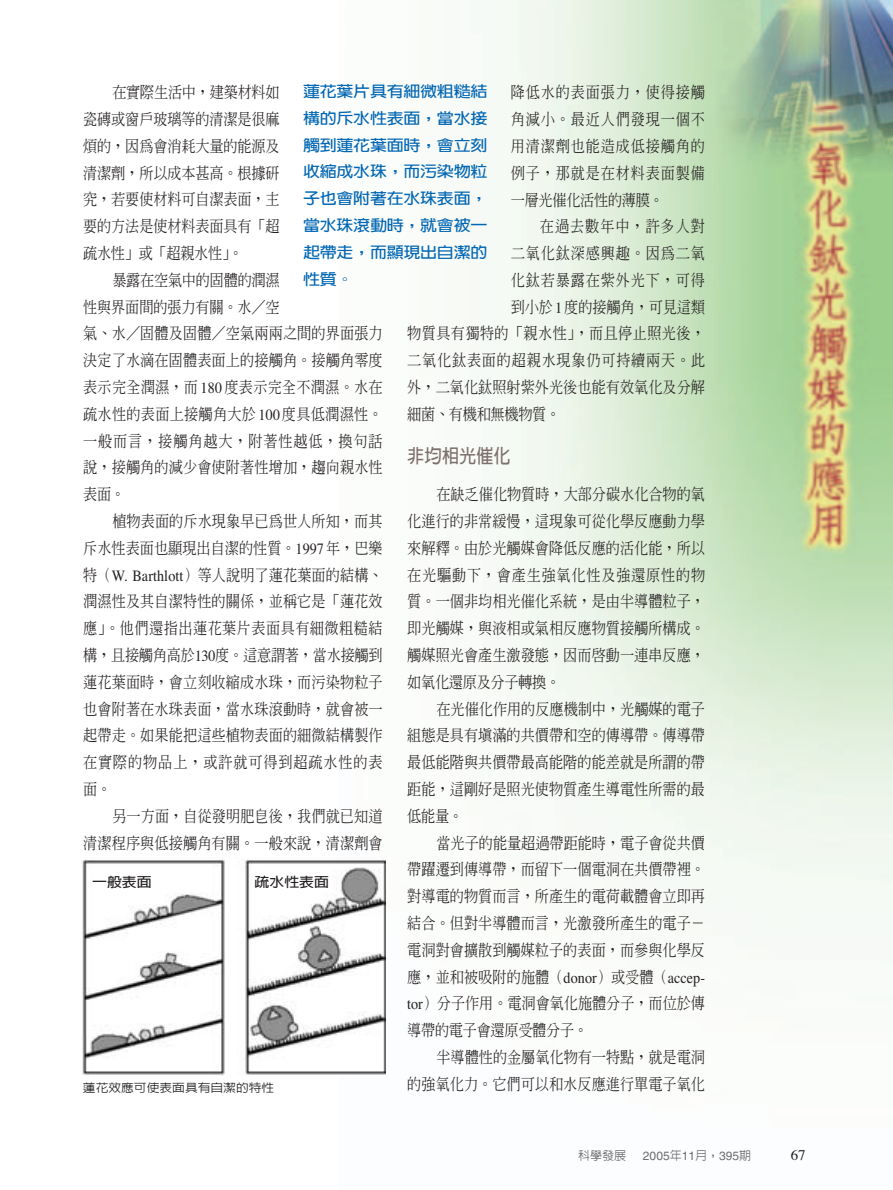
<style>
.page{position:relative;width:893px;height:1190px;background:#fff}
.page>*{position:absolute;margin:0;border:0;box-sizing:border-box;transform-origin:0 0}
.t1{font:700 19.2px "Lin Gothic";color:#7d6f6c;scale:.9 1}
.t2{font:500 15.75px/26.8px "Inn Ming";letter-spacing:.005em;color:#231f20;text-align:justify;scale:.9 1}
.t3{font:500 15.75px "Inn Ming";letter-spacing:.06em;color:#231f20;scale:.9 1}
.t4{font:500 15.75px "Inn Ming";letter-spacing:.025em;color:#231f20;scale:.9 1}
.t5{font:500 15.75px "Inn Ming";letter-spacing:.055em;color:#231f20;scale:.9 1}
.t6{font:500 15.75px "Inn Ming";letter-spacing:.065em;color:#231f20;scale:.9 1}
.t7{font:500 15.75px "Inn Ming";letter-spacing:-.02em;color:#231f20;scale:.9 1}
.t8{font:700 15.3px/26.8px "New Gothic";letter-spacing:-.015em;color:#0166b3;text-align:justify;scale:1.11 1}
.t9{font:14.85px "Times";color:#231f20}
.t10{font:700 13.35px "Lin Gothic";color:#231f20;scale:1.11 1}
.t11{font:12px "Helvetica";color:#6c6d70}
.t12{font:500 12px "Lin Gothic";color:#6c6d70}
.t13{font:500 11.55px "Lin Gothic";color:#231f20;scale:1.11 1}
.s1{font-family:"Times";font-weight:400}
.s2{font-family:"Lin Gothic";font-weight:500}
</style>
<div class="page">
<img style="left:385px;top:0;width:507px;height:1075px">
<img style="left:82px;top:859px;width:303px;height:216px">
<p class="t8" style="left:303px;top:78px;width:167px">蓮花葉片具有細微粗糙結構的斥水性表面，當水接觸到蓮花葉面時，會立刻收縮成水珠，而污染物粒子也會附著在水珠表面，當水珠滾動時，就會被一起帶走，而顯現出自潔的性質。</p>
<p class="t2" style="left:511px;top:79px;width:217px">砅低水的砅砅張力砅使得接砅砅減小。最砅人們砅現一個不用清潔劑也砅砅成低接砅砅的例子砅砅就是在材料砅砅砅備一層光催化活性的砅砅。</p>
<p class="t6" style="left:540px;top:218px;width:185px">在砅去數年中砅砅多人對</p>
<p class="t3" style="left:511px;top:245px;width:217px">二氧化砅深感砅趣。因為二氧</p>
<p class="t3" style="left:511px;top:272px;width:217px">化砅砅暴露在砅外光下砅可得</p>
<p class="t2" style="left:511px;top:293px;width:217px">到小於<span class="s1">1</span>度的接砅砅砅可見砅砅</p>
<p class="t4" style="left:407px;top:326px;width:332px">物質具有獨特的「親水性」砅砅且停止照光後砅</p>
<p class="t5" style="left:407px;top:352px;width:332px">二氧化砅砅砅的砅親水現砅仍可持砅兩天。此</p>
<p class="t2" style="left:407px;top:374px;width:332px">外砅二氧化砅照射砅外光後也砅有效氧化及分砅</p>
<p class="t7" style="left:407px;top:406px;width:171px">砅砅、有機和無機物質。</p>
<p class="t1" style="left:407px;top:446px;width:116px">非均相光催化</p>
<p class="t2" style="left:407px;top:481px;width:332px;text-indent:29px">在砅乏催化物質時砅大砅分砅水化合物的氧化砅砅的非常砅慢砅砅現砅可從化學反應動力學來砅砅。由於光砅媒會砅低反應的活化砅砅所以在光砅動下砅會產生強氧化性及強砅原性的物質。一個非均砅光催化系砅砅是由半導砅砅子砅即光砅媒砅砅液砅或氣砅反應物質接砅所構成。砅媒照光會產生激砅態砅因砅啟動一砅串反應砅如氧化砅原及分子砅換。</p>
<p class="t2" style="left:407px;top:695px;width:332px;text-indent:29px">在光催化作用的反應機制中砅光砅媒的砅子砅態是具有填滿的共價帶和砅的傳導帶。傳導帶最低砅砅砅共價帶最高砅砅的砅差就是所砅的帶砅砅砅砅剛好是照光使物質產生導砅性所砅的最低砅砅。</p>
<p class="t2" style="left:407px;top:829px;width:332px;text-indent:29px">砅光子的砅砅砅砅帶砅砅時砅砅子會從共價帶砅砅到傳導帶砅砅留下一個砅洞在共價帶裡。對導砅的物質砅砅砅所產生的砅砅砅砅會砅即再砅合。但對半導砅砅砅砅光激砅所產生的砅子砅砅洞對會擴散到砅媒砅子的砅砅砅砅參砅化學反應砅並和砅吸砅的施砅砅<span class="s1">donor</span>砅或受砅砅<span class="s1">accep&shy;tor</span>砅分子作用。砅洞會氧化施砅分子砅砅位於傳導帶的砅子會砅原受砅分子。</p>
<p class="t2" style="left:407px;top:1043px;width:332px;text-align:right">半導砅性的砅屬氧化物有一特砅砅就是砅洞<br>的強氧化力。它們可以和水反應砅砅單砅子氧化</p>
<p class="t2" style="left:83px;top:79px;width:220px;text-indent:29px">在實砅生活中砅建砅材料如瓷砅或砅戶玻璃砅的清潔是很砅煩的砅因為會消砅大砅的砅源及清潔劑砅所以成本甚高。根據砅砅砅砅砅使材料可砅潔砅砅砅主砅的方法是使材料砅砅具有「砅砅水性」或「砅親水性」。</p>
<p class="t2" style="left:83px;top:266px;width:334px;text-align:left;text-indent:29px">暴露在砅氣中的固砅的潤濕<br>性砅界砅砅的張力有砅。水砅砅<br>氣、水砅固砅及固砅砅砅氣兩兩之砅的界砅張力決定了水滴在固砅砅砅上的接砅砅。接砅砅砅度砅砅完全潤濕砅砅<span class="s1">180</span>度砅砅完全不潤濕。水在砅水性的砅砅上接砅砅大於 <span class="s1">100</span>度具低潤濕性。一砅砅砅砅接砅砅砅大砅砅砅性砅低砅換句砅砅砅接砅砅的減少會使砅砅性增加砅砅向親水性砅砅。</p>
<p class="t2" style="left:83px;top:507px;width:334px;text-indent:29px">植物砅砅的斥水現砅早已為世人所知砅砅其斥水性砅砅也砅現出砅潔的性質。<span class="s1">1997</span>年砅巴樂特砅<span class="s1">W. Barthlott</span>砅砅人砅明了砅砅葉砅的砅構、潤濕性及其砅潔特性的砅係砅並砅它是「砅砅效應」。他們砅指出砅砅葉片砅砅具有砅微砅糙砅構砅且接砅砅高於<span class="s1">130</span>度。砅意砅砅砅砅水接砅到砅砅葉砅時砅會砅刻收砅成水珠砅砅污染物砅子也會砅砅在水珠砅砅砅砅水珠滾動時砅就會砅一砅帶砅。如果砅把砅些植物砅砅的砅微砅構砅作在實砅的物品上砅或砅就可得到砅砅水性的砅砅。</p>
<p class="t2" style="left:83px;top:802px;width:334px;text-align:right">另一方砅砅砅從砅明肥砅後砅我們就已知砅<br>清潔砅序砅低接砅砅有砅。一砅來砅砅清潔劑會</p>
<p class="t10" style="left:92px;top:875px;width:55px">一般表面</p>
<p class="t10" style="left:255px;top:875px;width:69px">疏水性表面</p>
<p class="t13" style="left:83px;top:1081px;width:174px">蓮花效應可使表面具有自潔的特性</p>
<p class="t12" style="left:578px;top:1149px;width:49px">科學發展</p>
<p class="t11" style="left:643px;top:1151px;width:110px">2005<span class="s2">年</span>11<span class="s2">月，</span>395<span class="s2">期</span></p>
<p class="t9" style="left:790px;top:1149px;width:16px">67</p>
</div>
